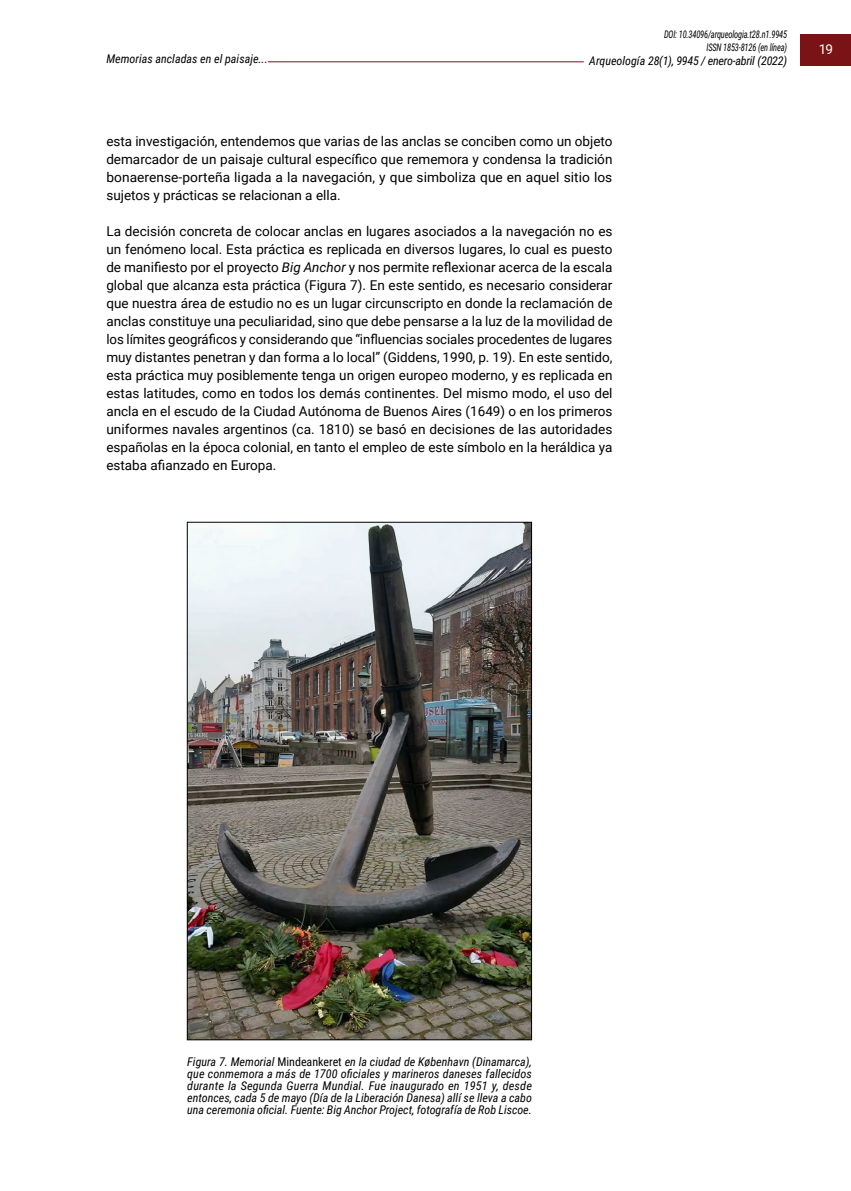
<style>
.page{position:relative;width:851px;height:1191px;background:#fff}
.page>*{position:absolute;margin:0;border:0;box-sizing:border-box;transform-origin:0 0}
.t1{font:13.5px/18px "Roboto";color:#000;text-align:justify}
.t2{font:13.5px "Roboto";color:#fff}
.t3{font:italic 12px/12px "Roboto Condensed";color:#000;text-align:justify}
.t4{font:italic 12px "Roboto Condensed";letter-spacing:-.02em;color:#000}
.t5{font:italic 10.5px/12.6px "Roboto Condensed";letter-spacing:-.02em;color:#000;text-align:right;scale:.8 1}
.s1{font-style:italic}
.s2{font-style:normal}
</style>
<div class="page">
<hr style="left:112px;top:61px;width:616px;height:1px;background:#7a1315">
<div style="left:799px;top:35px;width:51px;height:31px;background:#7a1315"></div>
<div style="left:583px;top:55px;width:204px;height:15px;background:#fff"></div>
<div style="left:106px;top:52px;width:162px;height:15px;background:#fff"></div>
<img style="left:189px;top:524px;width:341px;height:514px">
<p class="t5" style="left:664px;top:28px;width:155px">DOI: 10.34096/arqueologia.t28.n1.9945<br>ISSN 1853-8126 (en línea)</p>
<p class="t3" style="left:106px;top:52px;width:163px">Memorias ancladas en el paisaje...</p>
<p class="t4" style="left:589px;top:52px;width:199px">Arqueología 28(1), 9945 / enero-abril (2022)</p>
<p class="t1" style="left:106px;top:131px;width:507px">esta investigación, entendemos que varias de las anclas se conciben como un objeto demarcador de un paisaje cultural específico que rememora y condensa la tradición bonaerense-porteña ligada a la navegación, y que simboliza que en aquel sitio los sujetos y prácticas se relacionan a ella.</p>
<p class="t1" style="left:106px;top:221px;width:507px">La decisión concreta de colocar anclas en lugares asociados a la navegación no es un fenómeno local. Esta práctica es replicada en diversos lugares, lo cual es puesto de manifiesto por el proyecto <span class="s1">Big Anchor</span> y nos permite reflexionar acerca de la escala global que alcanza esta práctica (Figura 7). En este sentido, es necesario considerar que nuestra área de estudio no es un lugar circunscripto en donde la reclamación de anclas constituye una peculiaridad, sino que debe pensarse a la luz de la movilidad de los límites geográficos y considerando que “influencias sociales procedentes de lugares muy distantes penetran y dan forma a lo local” (Giddens, 1990, p. 19). En este sentido, esta práctica muy posiblemente tenga un origen europeo moderno, y es replicada en estas latitudes, como en todos los demás continentes. Del mismo modo, el uso del ancla en el escudo de la Ciudad Autónoma de Buenos Aires (1649) o en los primeros uniformes navales argentinos (ca. 1810) se basó en decisiones de las autoridades españolas en la época colonial, en tanto el empleo de este símbolo en la heráldica ya estaba afianzado en Europa.</p>
<p class="t2" style="left:818px;top:39px;width:16px">19</p>
<p class="t3" style="left:187px;top:1055px;width:346px">Figura 7. Memorial <span class="s2">Mindeankeret</span> en la ciudad de København (Dinamarca), que conmemora a más de 1700 oficiales y marineros daneses fallecidos durante la Segunda Guerra Mundial. Fue inaugurado en 1951 y, desde entonces, cada 5 de mayo (Día de la Liberación Danesa) allí se lleva a cabo una ceremonia oficial. Fuente: Big Anchor Project, fotografía de Rob Liscoe.</p>
</div>
